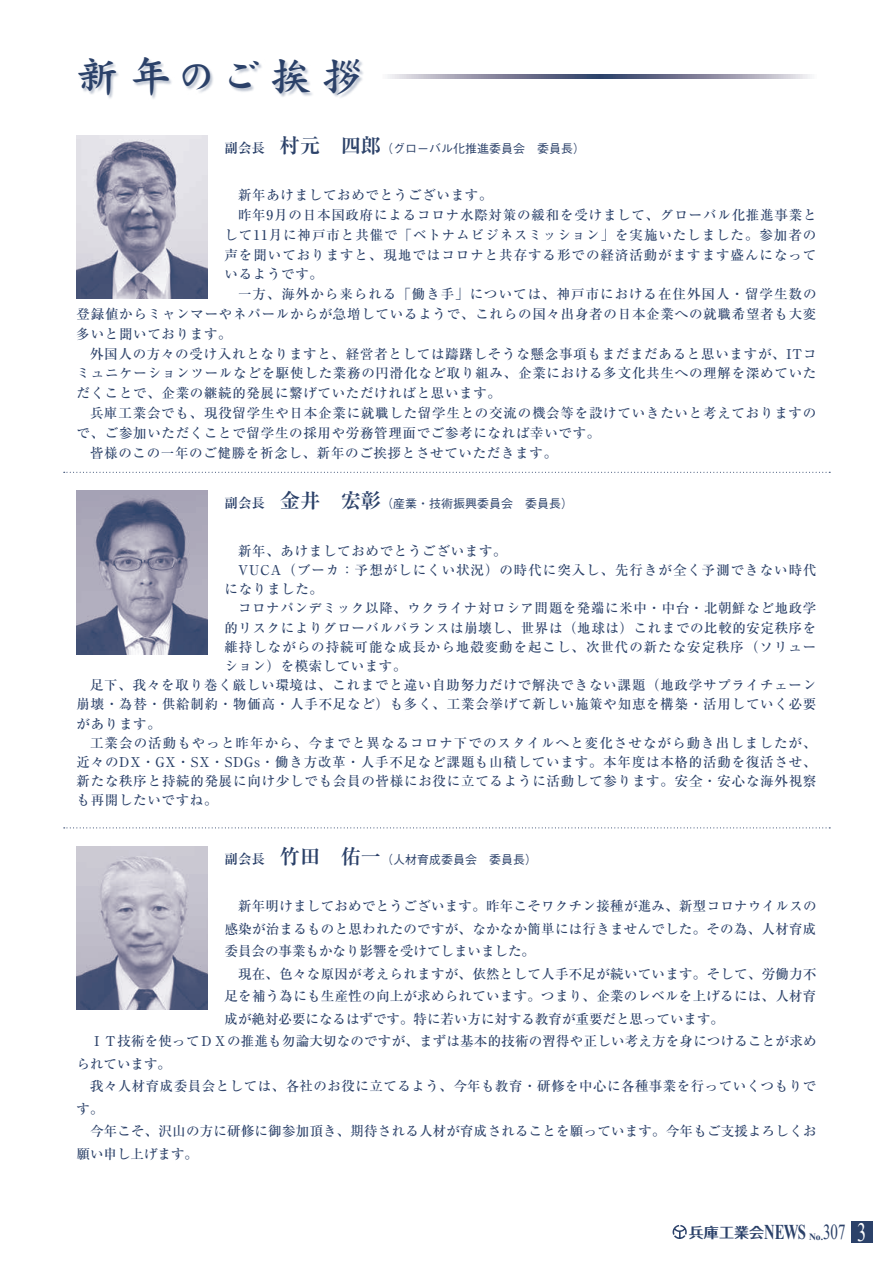
<style>
.page{position:relative;width:893px;height:1263px;background:#fff}
.page>*{position:absolute;margin:0;border:0;box-sizing:border-box;transform-origin:0 0}
.t1{font:42px "DF Kai Sho Bd WING RKSJ H";letter-spacing:.25em;color:#2b4169}
.t2{font:21.3px "Times New Roman";color:#2b4169;scale:.7 1}
.t3{font:700 14.25px "Folk Pro";color:#2b4169;scale:1.05 1}
.t4{font:500 13.5px/22.5px "Ryumin Pro";letter-spacing:.055em;color:#2b4169;text-align:justify}
.t5{font:500 13.5px "Ryumin Pro";letter-spacing:.015em;color:#2b4169}
.t6{font:500 13.5px "Ryumin Pro";letter-spacing:.02em;color:#2b4169}
.t7{font:500 13.5px "Ryumin Pro";letter-spacing:.035em;color:#2b4169}
.t8{font:500 13.5px "Ryumin Pro";letter-spacing:.08em;color:#2b4169}
.t9{font:500 13.5px "Ryumin Pro";color:#2b4169}
.t10{font:500 13.5px "Ryumin Pro";letter-spacing:.075em;color:#2b4169}
.t11{font:500 12px "Gothic BBB Pr 6";color:#2b4169}
.s1{font-family:"Ryumin Pro";font-weight:700;font-size:13.5px}
.s2{font-family:"Ryumin Pro";font-weight:700;font-size:20.25px}
.s3{font-family:"Times New Roman";font-size:21px}
.s4{font-size:26.25px;color:#fff}
</style>
<div class="page">
<svg style="left:388px;top:74px;width:422px;height:5px;background:#898ca3"></svg>
<img style="left:77px;top:491px;width:130px;height:163px">
<img style="left:77px;top:846px;width:130px;height:164px">
<svg style="left:64px;top:472px;width:766px;height:1px"></svg>
<svg style="left:64px;top:827px;width:766px;height:1px"></svg>
<div style="left:78px;top:57px;width:286px;height:43px;background:#2b4169;opacity:.3"></div>
<img style="left:77px;top:135px;width:130px;height:164px">
<div style="left:851px;top:1221px;width:21px;height:21px;background:#2b4169"></div>
<svg style="left:672px;top:1225px;width:15px;height:14px"></svg>
<h1 class="t1" style="left:77px;top:55px;width:289px">新年のご挨拶</h1>
<p class="t11" style="left:225px;top:139px;width:362px"><span class="s1">副会長</span> <span class="s2">村元　四郎</span>（グローバル化推進委員会　委員長）</p>
<p class="t4" style="left:238px;top:183px;width:256px">新年あけましておめでとうございます。</p>
<p class="t4" style="left:238px;top:203px;width:580px">昨年9月の日本国政府によるコロナ水際対策の緩和を受けまして、グローバル化推進事業と</p>
<p class="t4" style="left:225px;top:222px;width:593px">して11月に神戸市と共催で「ベトナムビジネスミッション」を実施いたしました。参加者の</p>
<p class="t4" style="left:225px;top:242px;width:593px">声を聞いておりますと、現地ではコロナと共存する形での経済活動がますます盛んになって</p>
<p class="t4" style="left:225px;top:262px;width:100px">いるようです。</p>
<p class="t10" style="left:238px;top:283px;width:580px">一方、海外から来られる「働き手」については、神戸市における在住外国人・留学生数の</p>
<p class="t4" style="left:77px;top:302px;width:741px">登録値からミャンマーやネパールからが急増しているようで、これらの国々出身者の日本企業への就職希望者も大変</p>
<p class="t4" style="left:77px;top:321px;width:157px">多いと聞いております。</p>
<p class="t4" style="left:90px;top:341px;width:728px">外国人の方々の受け入れとなりますと、経営者としては躊躇しそうな懸念事項もまだまだあると思いますが、ITコ</p>
<p class="t4" style="left:77px;top:361px;width:741px">ミュニケーションツールなどを駆使した業務の円滑化など取り組み、企業における多文化共生への理解を深めていた</p>
<p class="t4" style="left:77px;top:381px;width:426px">だくことで、企業の継続的発展に繋げていただければと思います。</p>
<p class="t4" style="left:90px;top:401px;width:728px">兵庫工業会でも、現役留学生や日本企業に就職した留学生との交流の機会等を設けていきたいと考えておりますの</p>
<p class="t4" style="left:77px;top:421px;width:525px">で、ご参加いただくことで留学生の採用や労務管理面でご参考になれば幸いです。</p>
<p class="t4" style="left:90px;top:440px;width:469px">皆様のこの一年のご健勝を祈念し、新年のご挨拶とさせていただきます。</p>
<p class="t11" style="left:225px;top:494px;width:350px"><span class="s1">副会長</span> <span class="s2">金井　宏彰</span>（産業・技術振興委員会　委員長）</p>
<p class="t4" style="left:238px;top:538px;width:270px">新年、あけましておめでとうございます。</p>
<p class="t4" style="left:238px;top:558px;width:580px">VUCA（ブーカ：予想がしにくい状況）の時代に突入し、先行きが全く予測できない時代</p>
<p class="t4" style="left:225px;top:577px;width:100px">になりました。</p>
<p class="t4" style="left:238px;top:596px;width:580px">コロナパンデミック以降、ウクライナ対ロシア問題を発端に米中・中台・北朝鮮など地政学</p>
<p class="t4" style="left:225px;top:615px;width:593px">的リスクによりグローバルバランスは崩壊し、世界は（地球は）これまでの比較的安定秩序を</p>
<p class="t4" style="left:225px;top:634px;width:593px">維持しながらの持続可能な成長から地殻変動を起こし、次世代の新たな安定秩序（ソリュー</p>
<p class="t4" style="left:225px;top:654px;width:183px">ション）を模索しています。</p>
<p class="t4" style="left:90px;top:673px;width:728px">足下、我々を取り巻く厳しい環境は、これまでと違い自助努力だけで解決できない課題（地政学サプライチェーン</p>
<p class="t4" style="left:77px;top:692px;width:741px">崩壊・為替・供給制約・物価高・人手不足など）も多く、工業会挙げて新しい施策や知恵を構築・活用していく必要</p>
<p class="t4" style="left:77px;top:711px;width:86px">があります。</p>
<p class="t8" style="left:90px;top:732px;width:728px">工業会の活動もやっと昨年から、今までと異なるコロナ下でのスタイルへと変化させながら動き出しましたが、</p>
<p class="t4" style="left:77px;top:750px;width:741px">近々のDX・GX・SX・SDGs・働き方改革・人手不足など課題も山積しています。本年度は本格的活動を復活させ、</p>
<p class="t4" style="left:77px;top:769px;width:741px">新たな秩序と持続的発展に向け少しでも会員の皆様にお役に立てるように活動して参ります。安全・安心な海外視察</p>
<p class="t4" style="left:77px;top:788px;width:143px">も再開したいですね。</p>
<p class="t11" style="left:225px;top:850px;width:314px"><span class="s1">副会長</span> <span class="s2">竹田　佑一</span>（人材育成委員会　委員長）</p>
<p class="t4" style="left:225px;top:894px;width:594px;text-indent:14px">新年明けましておめでとうございます。昨年こそワクチン接種が進み、新型コロナウイルスの感染が治まるものと思われたのですが、なかなか簡単には行きませんでした。その為、人材育成委員会の事業もかなり影響を受けてしまいました。</p>
<p class="t6" style="left:238px;top:963px;width:580px">現在、色々な原因が考えられますが、依然として人手不足が続いています。そして、労働力不</p>
<p class="t6" style="left:225px;top:986px;width:593px">足を補う為にも生産性の向上が求められています。つまり、企業のレベルを上げるには、人材育</p>
<p class="t9" style="left:225px;top:1008px;width:501px">成が絶対必要になるはずです。特に若い方に対する教育が重要だと思っています。</p>
<p class="t5" style="left:90px;top:1031px;width:728px">ＩＴ技術を使ってＤＸの推進も勿論大切なのですが、まずは基本的技術の習得や正しい考え方を身につけることが求め</p>
<p class="t4" style="left:77px;top:1052px;width:96px">られています。</p>
<p class="t7" style="left:90px;top:1076px;width:728px">我々人材育成委員会としては、各社のお役に立てるよう、今年も教育・研修を中心に各種事業を行っていくつもりで</p>
<p class="t4" style="left:77px;top:1097px;width:28px">す。</p>
<p class="t5" style="left:90px;top:1121px;width:728px">今年こそ、沢山の方に研修に御参加頂き、期待される人材が育成されることを願っています。今年もご支援よろしくお</p>
<p class="t9" style="left:77px;top:1143px;width:123px">願い申し上げます。</p>
<p class="t3" style="left:689px;top:1220px;width:129px">兵庫工業会<span class="s3">NEWS</span> <sub>No.</sub></p>
<h2 class="t2" style="left:823px;top:1217px;width:63px">307 <span class="s4">3</span></h2>
</div>
